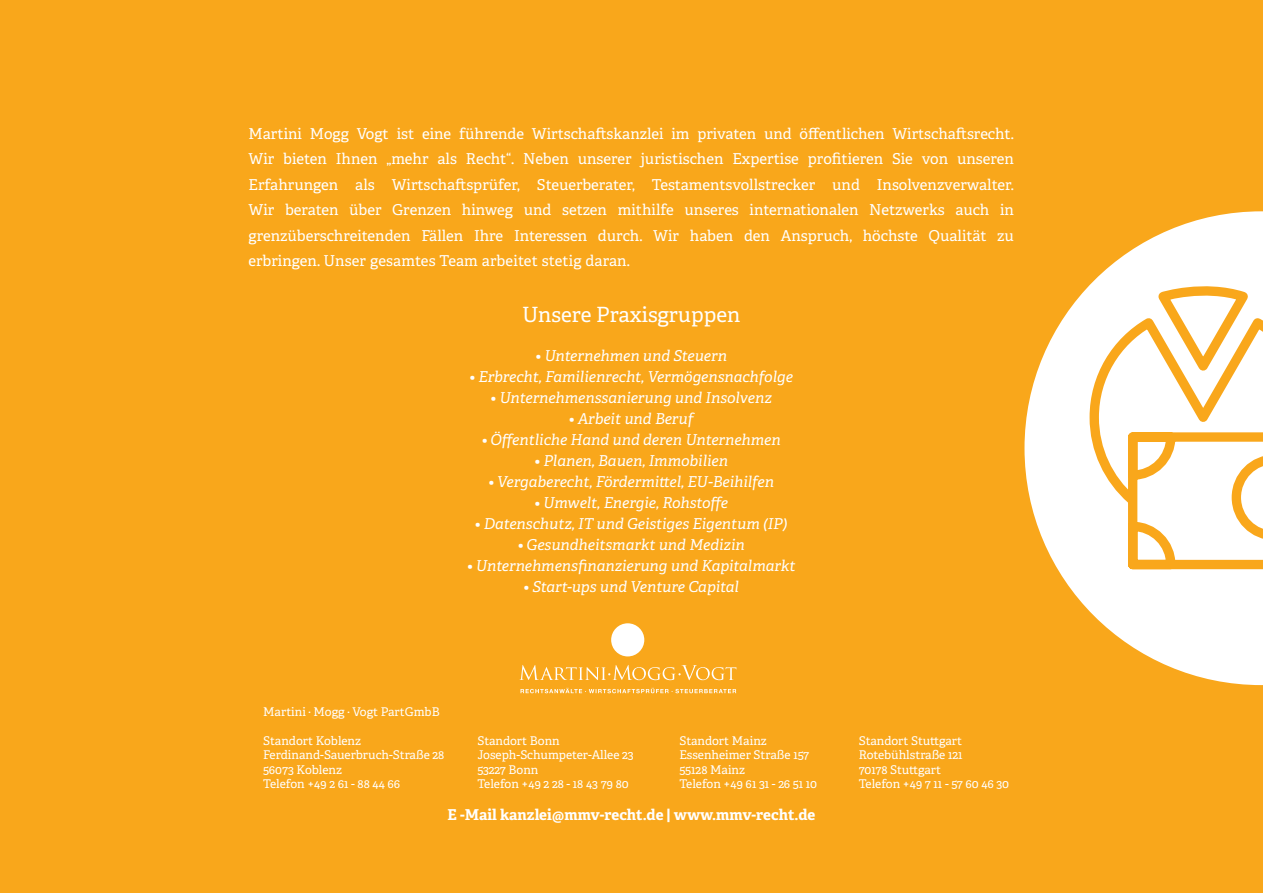
<style>
.page{position:relative;width:1263px;height:893px;background:#f9a71b}
.page>*{position:absolute;margin:0;border:0;box-sizing:border-box;transform-origin:0 0}
.t1{font:21px "Adelle PE";color:#fff}
.t2{font:15px/25.5px "Adelle PE";letter-spacing:.005em;color:#fff;text-align:justify}
.t3{font:italic 15px "Adelle PE";color:#fff}
.t4{font:700 15px "Adelle PE";letter-spacing:-.005em;color:#fff}
.t5{font:12px/14.4px "Adelle PE";color:#fff}
</style>
<div class="page">
<svg style="left:519px;top:665px;width:217px;height:15px"></svg>
<div style="left:611px;top:623px;width:33px;height:33px;background:#fff;border-radius:50%"></div>
<svg style="left:520px;top:688px;width:216px;height:5px"></svg>
<svg style="left:1024px;top:211px;width:239px;height:474px;fill:#fff"></svg>
<svg style="left:1085px;top:284px;width:178px;height:290px"></svg>
<p class="t2" style="left:249px;top:120px;width:767px">Martini Mogg Vogt ist eine führende Wirtschaftskanzlei im privaten und öffentlichen Wirtschaftsrecht.<br>Wir bieten Ihnen „mehr als Recht“. Neben unserer juristischen Expertise profitieren Sie von unseren Erfahrungen als Wirtschaftsprüfer, Steuerberater, Testamentsvollstrecker und Insolvenzverwalter.<br>Wir beraten über Grenzen hinweg und setzen mithilfe unseres internationalen Netzwerks auch in grenzüberschreitenden Fällen Ihre Interessen durch. Wir haben den Anspruch, höchste Qualität zu erbringen. Unser gesamtes Team arbeitet stetig daran.</p>
<h1 class="t1" style="left:522px;top:299px;width:220px">Unsere Praxisgruppen</h1>
<p class="t3" style="left:535px;top:345px;width:193px">• Unternehmen und Steuern</p>
<p class="t3" style="left:470px;top:366px;width:325px">• Erbrecht, Familienrecht, Vermögensnachfolge</p>
<p class="t3" style="left:491px;top:387px;width:283px">• Unternehmenssanierung und Insolvenz</p>
<p class="t3" style="left:569px;top:408px;width:126px">• Arbeit und Beruf</p>
<p class="t3" style="left:482px;top:429px;width:300px">• Öffentliche Hand und deren Unternehmen</p>
<p class="t3" style="left:534px;top:450px;width:195px">• Planen, Bauen, Immobilien</p>
<p class="t3" style="left:488px;top:471px;width:287px">• Vergaberecht, Fördermittel, EU-Beihilfen</p>
<p class="t3" style="left:534px;top:492px;width:195px">• Umwelt, Energie, Rohstoffe</p>
<p class="t3" style="left:475px;top:513px;width:314px">• Datenschutz, IT und Geistiges Eigentum (IP)</p>
<p class="t3" style="left:518px;top:534px;width:229px">• Gesundheitsmarkt und Medizin</p>
<p class="t3" style="left:467px;top:555px;width:330px">• Unternehmensfinanzierung und Kapitalmarkt</p>
<p class="t3" style="left:524px;top:576px;width:217px">• Start-ups und Venture Capital</p>
<p class="t5" style="left:263px;top:704px;width:178px">Martini · Mogg · Vogt PartGmbB</p>
<p class="t5" style="left:263px;top:733px;width:183px">Standort Koblenz<br>Ferdinand-Sauerbruch-Straße 28<br>56073 Koblenz<br>Telefon +49 2 61 - 88 44 66</p>
<p class="t5" style="left:477px;top:733px;width:158px">Standort Bonn<br>Joseph-Schumpeter-Allee 23<br>53227 Bonn<br>Telefon +49 2 28 - 18 43 79 80</p>
<p class="t5" style="left:679px;top:733px;width:139px">Standort Mainz<br>Essenheimer Straße 157<br>55128 Mainz<br>Telefon +49 61 31 - 26 51 10</p>
<p class="t4" style="left:448px;top:804px;width:369px">E -Mail kanzlei@mmv-recht.de | www.mmv-recht.de</p>
<p class="t5" style="left:859px;top:733px;width:152px">Standort Stuttgart<br>Rotebühlstraße 121<br>70178 Stuttgart<br>Telefon +49 7 11 - 57 60 46 30</p>
</div>
